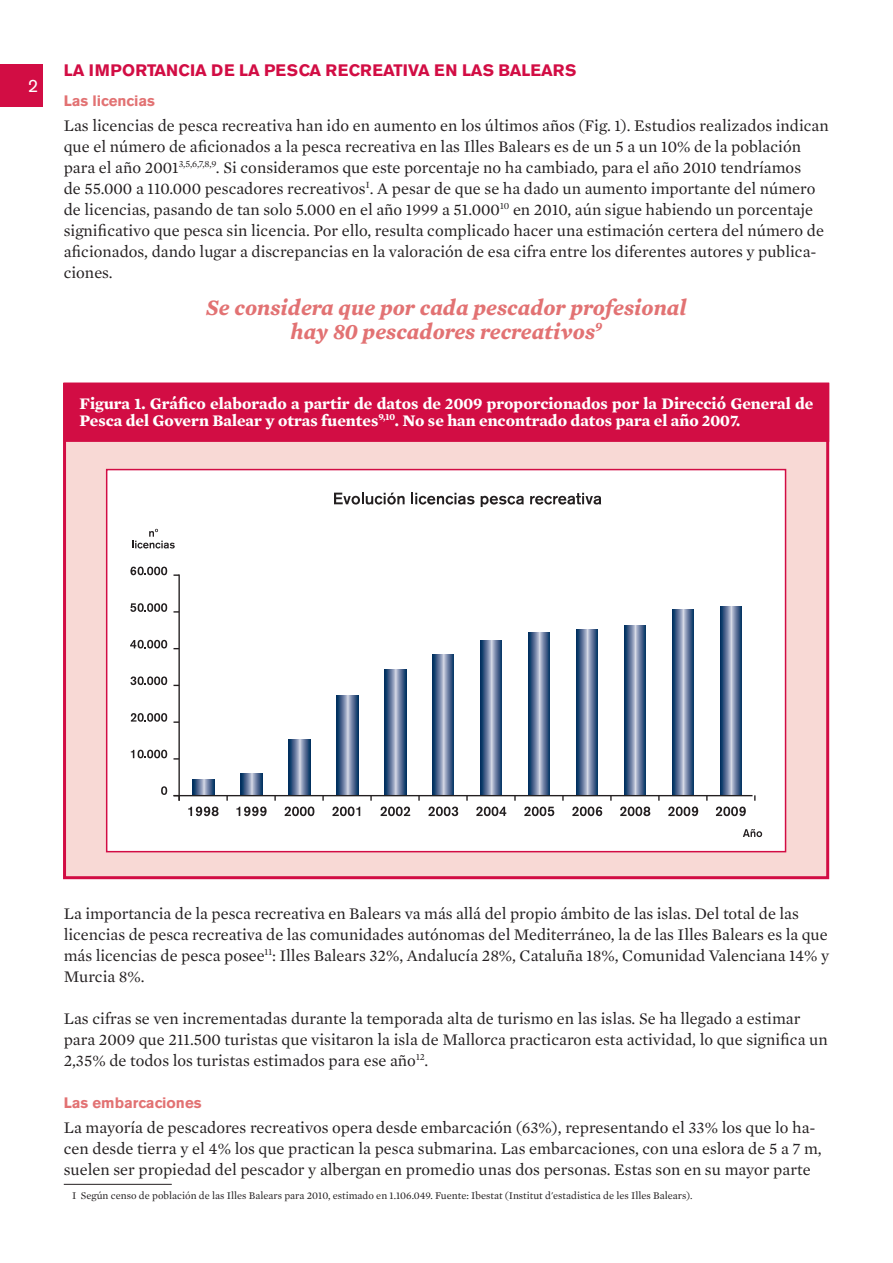
<style>
.page{position:relative;width:893px;height:1263px;background:#fff}
.page>*{position:absolute;margin:0;border:0;box-sizing:border-box;transform-origin:0 0}
.t1{font:italic 700 22.5px/24px "Mercury Text G1";color:#e27273;text-align:center}
.t2{font:18px "Akzidenz Grotesk BE";color:#fff}
.t3{font:16.5px/21px "Mercury Text G1";color:#231f20}
.t4{font:700 16.5px/17.2px "Mercury Text G1";color:#fff}
.t5{font:700 16.5px "Akzidenz Grotesk BE";color:#d20d44}
.t6{font:700 15px "Akzidenz Grotesk BE";color:#e27273}
.t7{font:10.5px "Mercury Text G1";color:#231f20}
</style>
<div class="page">
<div style="left:0;top:64px;width:43px;height:42px;background:#d20d44"></div>
<hr style="left:64px;top:1184px;width:108px;height:1px;background:#231f20">
<div style="left:63px;top:383px;width:766px;height:496px;background:#f8d9d5;border:3px solid #d20d44"></div>
<div style="left:65px;top:384px;width:763px;height:56px;background:#d20d44"></div>
<div style="left:64px;top:383px;width:765px;height:59px;border:3px solid #d20d44"></div>
<div style="left:107px;top:470px;width:678px;height:382px;background:#fff"></div>
<svg style="left:720px;top:607px;width:21px;height:188px;background:#61789c"></svg>
<svg style="left:672px;top:610px;width:22px;height:185px;background:#5d7599"></svg>
<svg style="left:624px;top:625px;width:22px;height:170px;background:#5d7599"></svg>
<svg style="left:576px;top:629px;width:22px;height:166px;background:#5d7599"></svg>
<svg style="left:528px;top:632px;width:22px;height:163px;background:#5d7599"></svg>
<svg style="left:480px;top:640px;width:22px;height:155px;background:#5d7599"></svg>
<svg style="left:432px;top:654px;width:22px;height:141px;background:#5c7599"></svg>
<svg style="left:384px;top:670px;width:22px;height:125px;background:#5c7599"></svg>
<svg style="left:337px;top:696px;width:21px;height:99px;background:#61789c"></svg>
<svg style="left:289px;top:740px;width:21px;height:55px"></svg>
<svg style="left:241px;top:773px;width:21px;height:22px"></svg>
<svg style="left:193px;top:780px;width:21px;height:15px"></svg>
<svg style="left:334px;top:493px;width:71px;height:12px"></svg>
<svg style="left:411px;top:493px;width:63px;height:12px"></svg>
<svg style="left:481px;top:496px;width:43px;height:11px"></svg>
<svg style="left:530px;top:493px;width:71px;height:12px"></svg>
<svg style="left:130px;top:567px;width:37px;height:8px"></svg>
<svg style="left:130px;top:603px;width:37px;height:9px"></svg>
<svg style="left:130px;top:640px;width:37px;height:8px"></svg>
<svg style="left:130px;top:676px;width:37px;height:9px"></svg>
<svg style="left:131px;top:713px;width:36px;height:9px"></svg>
<svg style="left:131px;top:750px;width:36px;height:8px"></svg>
<svg style="left:161px;top:786px;width:6px;height:9px"></svg>
<svg style="left:743px;top:829px;width:19px;height:8px"></svg>
<svg style="left:132px;top:529px;width:43px;height:19px"></svg>
<hr style="left:173px;top:795px;width:579px;height:1px;background:#231f20">
<hr style="left:178px;top:574px;width:2px;height:227px;background:#231f20">
<svg style="left:381px;top:806px;width:29px;height:10px"></svg>
<svg style="left:285px;top:806px;width:29px;height:10px"></svg>
<svg style="left:332px;top:806px;width:28px;height:10px"></svg>
<svg style="left:428px;top:806px;width:30px;height:10px"></svg>
<svg style="left:476px;top:806px;width:30px;height:10px"></svg>
<svg style="left:524px;top:806px;width:30px;height:10px"></svg>
<svg style="left:572px;top:806px;width:30px;height:10px"></svg>
<svg style="left:188px;top:806px;width:31px;height:10px"></svg>
<svg style="left:236px;top:806px;width:31px;height:10px"></svg>
<svg style="left:620px;top:806px;width:30px;height:10px"></svg>
<svg style="left:716px;top:806px;width:30px;height:10px"></svg>
<svg style="left:668px;top:806px;width:30px;height:10px"></svg>
<div style="left:106px;top:469px;width:680px;height:383px;border:2px solid #d20d44"></div>
<p class="t2" style="left:28px;top:75px;width:12px">2</p>
<p class="t5" style="left:64px;top:61px;width:514px">LA IMPORTANCIA DE LA PESCA RECREATIVA EN LAS BALEARS</p>
<p class="t6" style="left:64px;top:92px;width:93px">Las licencias</p>
<p class="t3" style="left:64px;top:114px;width:766px">Las licencias de pesca recreativa han ido en aumento en los últimos años (Fig. 1). Estudios realizados indican que el número de aficionados a la pesca recreativa en las Illes Balears es de un 5 a un 10% de la población para el año 2001<sup>3,5,6,7,8,9</sup>. Si consideramos que este porcentaje no ha cambiado, para el año 2010 tendríamos<br>de 55.000 a 110.000 pescadores recreativos<sup>I</sup>. A pesar de que se ha dado un aumento importante del número de licencias, pasando de tan solo 5.000 en el año 1999 a 51.000<sup>10</sup> en 2010, aún sigue habiendo un porcentaje significativo que pesca sin licencia. Por ello, resulta complicado hacer una estimación certera del número de aficionados, dando lugar a discrepancias en la valoración de esa cifra entre los diferentes autores y publica&shy;ciones.</p>
<h1 class="t1" style="left:206px;top:294px;width:482px">Se considera que por cada pescador profesional hay 80 pescadores recreativos<sup>9</sup></h1>
<p class="t4" style="left:80px;top:394px;width:735px">Figura 1. Gráfico elaborado a partir de datos de 2009 proporcionados por la Direcció General de<br>Pesca del Govern Balear y otras fuentes<sup>9,10</sup>. No se han encontrado datos para el año 2007.</p>
<p class="t3" style="left:64px;top:902px;width:767px">La importancia de la pesca recreativa en Balears va más allá del propio ámbito de las islas. Del total de las licencias de pesca recreativa de las comunidades autónomas del Mediterráneo, la de las Illes Balears es la que más licencias de pesca posee<sup>11</sup>: Illes Balears 32%, Andalucía 28%, Cataluña 18%, Comunidad Valenciana 14% y Murcia 8%.</p>
<p class="t3" style="left:64px;top:1007px;width:765px">Las cifras se ven incrementadas durante la temporada alta de turismo en las islas. Se ha llegado a estimar para 2009 que 211.500 turistas que visitaron la isla de Mallorca practicaron esta actividad, lo que significa un<br>2,35% de todos los turistas estimados para ese año<sup>12</sup>.</p>
<p class="t6" style="left:64px;top:1094px;width:139px">Las embarcaciones</p>
<p class="t3" style="left:64px;top:1116px;width:759px">La mayoría de pescadores recreativos opera desde embarcación (63%), representando el 33% los que lo ha&shy;cen desde tierra y el 4% los que practican la pesca submarina. Las embarcaciones, con una eslora de 5 a 7 m, suelen ser propiedad del pescador y albergan en promedio unas dos personas. Estas son en su mayor parte</p>
<p class="t7" style="left:72px;top:1188px;width:622px">I Según censo de población de las Illes Balears para 2010, estimado en 1.106.049. Fuente: Ibestat (Institut d'estadistica de les Illes Balears).</p>
</div>
